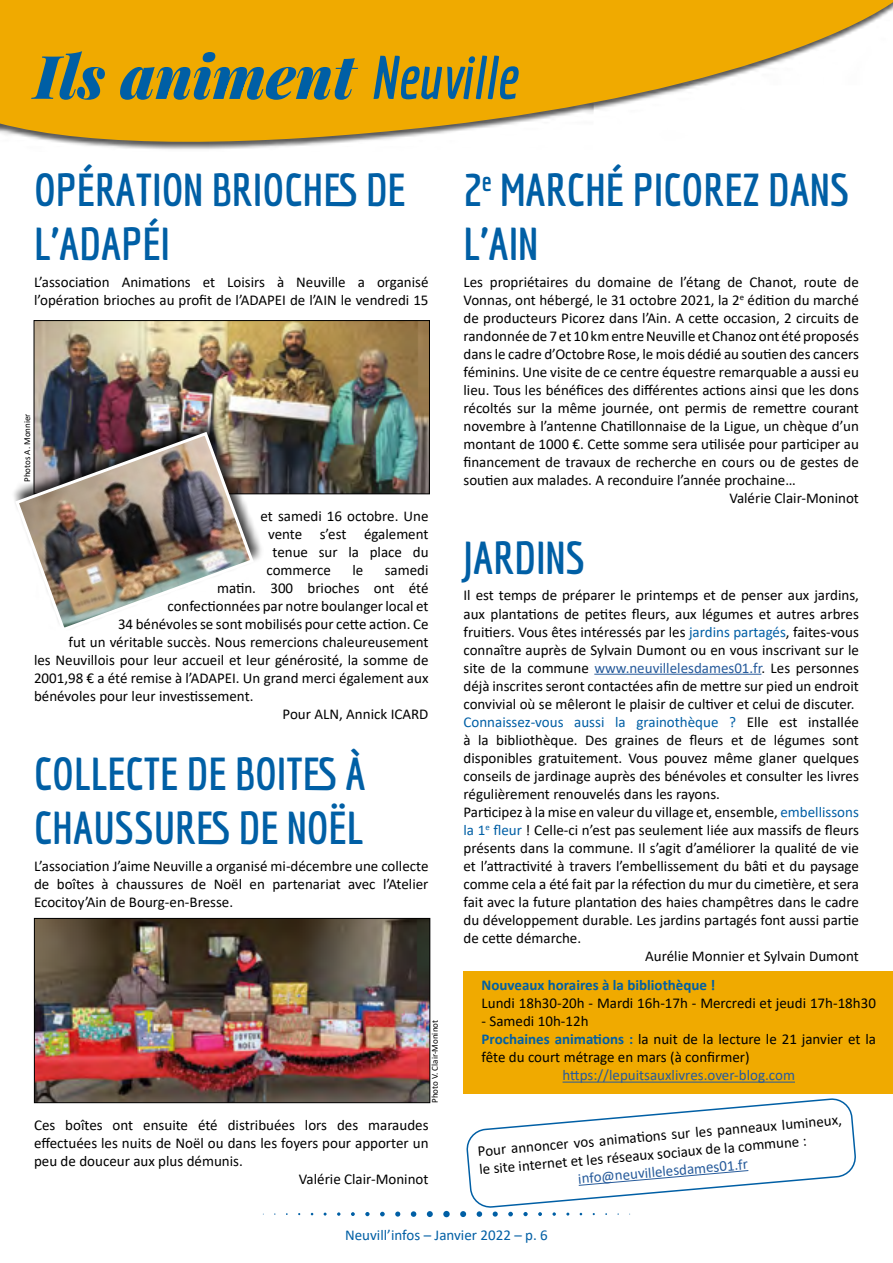
<style>
.page{position:relative;width:893px;height:1263px;background:#fff}
.page>*{position:absolute;margin:0;border:0;box-sizing:border-box;transform-origin:0 0}
.t1{font:italic 900 60px "Playfair Display";color:#005fa5}
.t2{font:700 45px/54px "Economica";color:#005fa5}
.t3{font:15px/18px "Calibri";color:#000}
.t4{font:15px "Calibri";color:#005fa5}
.t5{font:15px "Calibri";color:#275b9b}
.t6{font:700 15px "Calibri";color:#005fa5}
.t7{font:9px "Calibri";color:#000}
.s1{font-family:"Economica";font-weight:700}
.s2{color:#005fa5}
.s3{color:#275b9b}
.s4{color:#000}
.s5{font-weight:700;color:#005fa5}
</style>
<div class="page">
<img style="left:36px;top:920px;width:392px;height:181px">
<div style="left:34px;top:918px;width:396px;height:185px;border:1px solid #000"></div>
<hr style="left:594px;top:674px;width:167px;height:1px;background:#275b9b">
<svg style="left:0;top:0;width:893px;height:150px;fill:#f0aa00"></svg>
<div style="left:443px;top:1211px;width:7px;height:6px;background:#005fa5;border-radius:50%"></div>
<svg style="left:411px;top:1211px;width:5px;height:6px"></svg>
<svg style="left:395px;top:1211px;width:5px;height:5px"></svg>
<svg style="left:380px;top:1212px;width:5px;height:4px"></svg>
<svg style="left:365px;top:1212px;width:5px;height:4px"></svg>
<svg style="left:351px;top:1212px;width:4px;height:4px"></svg>
<svg style="left:337px;top:1212px;width:3px;height:4px"></svg>
<svg style="left:427px;top:1211px;width:6px;height:6px"></svg>
<svg style="left:460px;top:1098px;width:396px;height:119px"></svg>
<img style="left:36px;top:322px;width:392px;height:170px">
<div style="left:34px;top:320px;width:396px;height:174px;border:1px solid #000"></div>
<div style="left:10px;top:416px;width:254px;height:214px;background:#000;opacity:.75"></div>
<img style="left:13px;top:430px;width:243px;height:200px">
<div style="left:463px;top:972px;width:430px;height:122px;background:#f0aa00"></div>
<hr style="left:563px;top:1081px;width:232px;height:1px;background:#275b9b">
<h1 class="t1" style="left:34px;top:30px;width:485px">Ils animent <span class="s1">Neuville</span></h1>
<h2 class="t2" style="left:34px;top:163px;width:373px">OPÉRATION BRIOCHES DE<br>L’ADAPÉI</h2>
<p class="t3" style="left:34px;top:273px;width:396px">L’association Animations et Loisirs à Neuville a organisé l’opération brioches au profit de l’ADAPEI de l’AIN le vendredi 15</p>
<p class="t7" style="left:21px;top:482px;width:70px;rotate:-90deg">Photos A. Monnier</p>
<p class="t3" style="left:261px;top:507px;width:170px">et samedi 16 octobre. Une</p>
<p class="t3" style="left:268px;top:525px;width:162px">vente s’est également</p>
<p class="t3" style="left:273px;top:543px;width:157px">tenue sur la place du</p>
<p class="t3" style="left:267px;top:561px;width:66px">commerce</p>
<p class="t3" style="left:352px;top:561px;width:12px">le</p>
<p class="t3" style="left:385px;top:561px;width:45px">samedi</p>
<p class="t3" style="left:217px;top:579px;width:213px">matin. 300 brioches ont été</p>
<p class="t3" style="left:168px;top:597px;width:262px">confectionnées par notre boulanger local et</p>
<p class="t3" style="left:118px;top:615px;width:312px">34 bénévoles se sont mobilisés pour cette action. Ce</p>
<p class="t3" style="left:69px;top:633px;width:362px">fut un véritable succès. Nous remercions chaleureusement</p>
<p class="t3" style="left:34px;top:651px;width:396px">les Neuvillois pour leur accueil et leur générosité, la somme de</p>
<p class="t3" style="left:34px;top:669px;width:396px">2001,98 € a été remise à l’ADAPEI. Un grand merci également aux</p>
<p class="t3" style="left:34px;top:687px;width:221px">bénévoles pour leur investissement.</p>
<p class="t3" style="left:283px;top:705px;width:147px">Pour ALN, Annick ICARD</p>
<h2 class="t2" style="left:34px;top:746px;width:333px">COLLECTE DE BOITES À<br>CHAUSSURES DE NOËL</h2>
<p class="t3" style="left:34px;top:856px;width:396px;text-align:justify">L’association J’aime Neuville a organisé mi-décembre une collecte de boîtes à chaussures de Noël en partenariat avec l’Atelier Ecocitoy’Ain de Bourg-en-Bresse.</p>
<p class="t7" style="left:429px;top:1103px;width:84px;rotate:-90deg">Photo V. Clair-Moninot</p>
<p class="t3" style="left:34px;top:1115px;width:396px">Ces boîtes ont ensuite été distribuées lors des maraudes</p>
<p class="t3" style="left:34px;top:1133px;width:396px">effectuées les nuits de Noël ou dans les foyers pour apporter un</p>
<p class="t3" style="left:34px;top:1151px;width:210px">peu de douceur aux plus démunis.</p>
<p class="t3" style="left:299px;top:1169px;width:131px">Valérie Clair-Moninot</p>
<h2 class="t2" style="left:463px;top:163px;width:387px">2<sup>e</sup> MARCHÉ PICOREZ DANS<br>L’AIN</h2>
<p class="t3" style="left:463px;top:273px;width:397px">Les propriétaires du domaine de l’étang de Chanot, route de</p>
<p class="t3" style="left:463px;top:291px;width:397px">Vonnas, ont hébergé, le 31 octobre 2021, la 2<sup>e</sup> édition du marché</p>
<p class="t3" style="left:463px;top:309px;width:397px">de producteurs Picorez dans l’Ain. A cette occasion, 2 circuits de</p>
<p class="t3" style="left:463px;top:327px;width:397px">randonnée de 7 et 10 km entre Neuville et Chanoz ont été proposés</p>
<p class="t3" style="left:463px;top:345px;width:397px">dans le cadre d’Octobre Rose, le mois dédié au soutien des cancers</p>
<p class="t3" style="left:463px;top:363px;width:397px">féminins. Une visite de ce centre équestre remarquable a aussi eu</p>
<p class="t3" style="left:463px;top:381px;width:397px">lieu. Tous les bénéfices des différentes actions ainsi que les dons</p>
<p class="t3" style="left:463px;top:399px;width:397px">récoltés sur la même journée, ont permis de remettre courant</p>
<p class="t3" style="left:463px;top:417px;width:397px">novembre à l’antenne Chatillonnaise de la Ligue, un chèque d’un</p>
<p class="t3" style="left:463px;top:435px;width:397px">montant de 1000 €. Cette somme sera utilisée pour participer au</p>
<p class="t3" style="left:463px;top:453px;width:397px">financement de travaux de recherche en cours ou de gestes de</p>
<p class="t3" style="left:463px;top:471px;width:334px">soutien aux malades. A reconduire l’année prochaine…</p>
<p class="t3" style="left:729px;top:489px;width:131px">Valérie Clair-Moninot</p>
<h2 class="t2" style="left:463px;top:530px;width:123px">JARDINS</h2>
<p class="t3" style="left:463px;top:586px;width:397px">Il est temps de préparer le printemps et de penser aux jardins,</p>
<p class="t3" style="left:463px;top:604px;width:397px">aux plantations de petites fleurs, aux légumes et autres arbres</p>
<p class="t3" style="left:463px;top:622px;width:397px">fruitiers. Vous êtes intéressés par les <span class="s2">jardins partagés</span>, faites-vous</p>
<p class="t3" style="left:463px;top:640px;width:397px">connaître auprès de Sylvain Dumont ou en vous inscrivant sur le</p>
<p class="t3" style="left:463px;top:658px;width:397px">site de la commune <span class="s3">www.neuvillelesdames01.fr</span>. Les personnes</p>
<p class="t3" style="left:463px;top:676px;width:397px">déjà inscrites seront contactées afin de mettre sur pied un endroit</p>
<p class="t3" style="left:463px;top:694px;width:392px">convivial où se mêleront le plaisir de cultiver et celui de discuter.</p>
<p class="t4" style="left:463px;top:711px;width:397px">Connaissez-vous aussi la grainothèque ? <span class="s4">Elle est installée</span></p>
<p class="t3" style="left:463px;top:730px;width:397px">à la bibliothèque. Des graines de fleurs et de légumes sont</p>
<p class="t3" style="left:463px;top:748px;width:397px">disponibles gratuitement. Vous pouvez même glaner quelques</p>
<p class="t3" style="left:463px;top:766px;width:397px">conseils de jardinage auprès des bénévoles et consulter les livres</p>
<p class="t3" style="left:463px;top:784px;width:258px">régulièrement renouvelés dans les rayons.</p>
<p class="t3" style="left:463px;top:802px;width:397px">Participez à la mise en valeur du village et, ensemble, <span class="s2">embellissons</span></p>
<p class="t3" style="left:463px;top:820px;width:397px"><span class="s2">la 1</span><sup>e</sup> <span class="s2">fleur</span> ! Celle-ci n’est pas seulement liée aux massifs de fleurs</p>
<p class="t3" style="left:463px;top:838px;width:397px">présents dans la commune. Il s’agit d’améliorer la qualité de vie</p>
<p class="t3" style="left:463px;top:856px;width:397px">et l’attractivité à travers l’embellissement du bâti et du paysage</p>
<p class="t3" style="left:463px;top:874px;width:397px">comme cela a été fait par la réfection du mur du cimetière, et sera</p>
<p class="t3" style="left:463px;top:892px;width:397px">fait avec la future plantation des haies champêtres dans le cadre</p>
<p class="t3" style="left:463px;top:910px;width:397px">du développement durable. Les jardins partagés font aussi partie</p>
<p class="t3" style="left:463px;top:928px;width:119px">de cette démarche.</p>
<p class="t3" style="left:645px;top:946px;width:215px">Aurélie Monnier et Sylvain Dumont</p>
<p class="t6" style="left:482px;top:975px;width:235px">Nouveaux horaires à la bibliothèque !</p>
<p class="t3" style="left:482px;top:994px;width:396px">Lundi 18h30-20h - Mardi 16h-17h - Mercredi et jeudi 17h-18h30</p>
<p class="t3" style="left:482px;top:1012px;width:396px">- Samedi 10h-12h<br><span class="s5">Prochaines animations :</span> la nuit de la lecture le 21 janvier et la fête du court métrage en mars (à confirmer)</p>
<p class="t5" style="left:563px;top:1065px;width:234px">https://lepuitsauxlivres.over-blog.com</p>
<p class="t3" style="left:477px;top:1142px;width:367px;rotate:-5deg">Pour annoncer vos animati ons sur les panneaux lumineux, le site internet et les réseaux sociaux de la commune :</p>
<p class="t5" style="left:577px;top:1168px;width:172px;rotate:-5deg">info@neuvillelesdames01.fr</p>
<p class="t4" style="left:345px;top:1225px;width:204px">Neuvill’infos – Janvier 2022 – p. 6</p>
</div>
